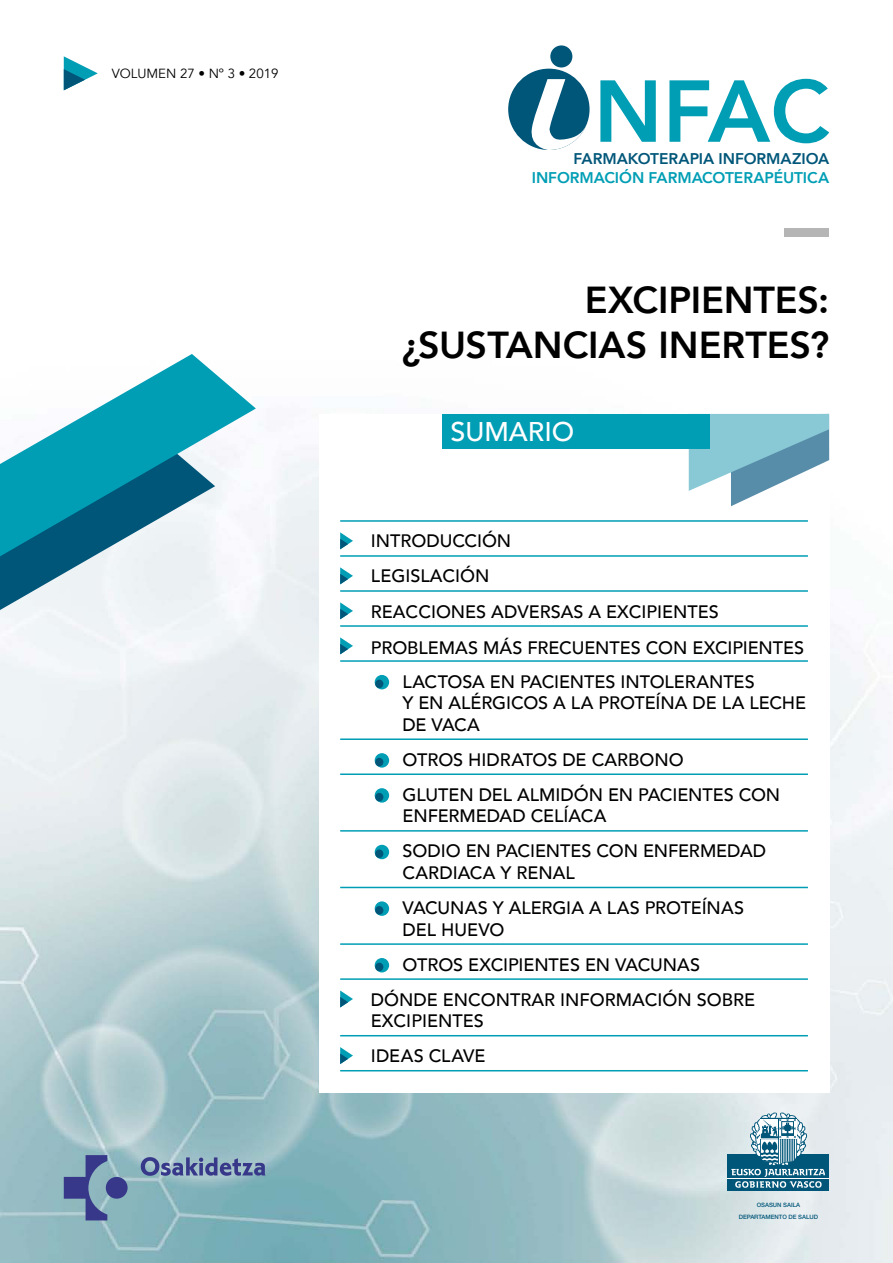
<style>
.page{position:relative;width:893px;height:1263px;background:#fff}
.page>*{position:absolute;margin:0;border:0;box-sizing:border-box;transform-origin:0 0}
.t1{font:800 37.5px/45px "Avenir";color:#000;text-align:right}
.t2{font:500 27px "Avenir";color:#fff}
.t3{font:500 18px/21.6px "Avenir";color:#000}
.t4{font:800 15.45px "Avenir";letter-spacing:-.005em;color:#009eb5}
.t5{font:800 15.45px "Avenir";letter-spacing:-.005em;color:#005679}
.t6{font:13.2px "Avenir";color:#000}
.t7{font:500 6px/12px "Helvetica Neue";color:#005679;text-align:center}
</style>
<div class="page">
<img style="left:0;top:45px;width:893px;height:1218px">
<svg style="left:64px;top:56px;width:34px;height:34px"></svg>
<div style="left:784px;top:229px;width:45px;height:8px;background:#b5b5b5"></div>
<div style="left:508px;top:69px;width:82px;height:81px;background:#005679;border-radius:50%"></div>
<svg style="left:530px;top:79px;width:60px;height:71px"></svg>
<div style="left:550px;top:45px;width:22px;height:22px;background:#005679;border-radius:50%"></div>
<svg style="left:600px;top:80px;width:56px;height:62px"></svg>
<svg style="left:669px;top:79px;width:160px;height:64px"></svg>
<svg style="left:64px;top:1155px;width:43px;height:65px;background:#6c83a9"></svg>
<div style="left:106px;top:1177px;width:22px;height:22px;background:#373889;border-radius:50%"></div>
<svg style="left:141px;top:1157px;width:125px;height:19px;background:#7284ac"></svg>
<div style="left:728px;top:1154px;width:101px;height:37px;background:#005679"></div>
<hr style="left:728px;top:1178px;width:101px;height:1px;background:#fff">
<svg style="left:731px;top:1112px;width:94px;height:76px"></svg>
<svg style="left:0;top:556px;width:215px;height:54px;background:#b9d0da"></svg>
<svg style="left:0;top:354px;width:256px;height:202px"></svg>
<div style="left:319px;top:414px;width:510px;height:679px;background:#fff"></div>
<hr style="left:340px;top:520px;width:468px;height:2px;background:#009eb5">
<hr style="left:340px;top:555px;width:468px;height:2px;background:#009eb5">
<hr style="left:340px;top:590px;width:468px;height:2px;background:#009eb5">
<hr style="left:340px;top:625px;width:468px;height:2px;background:#009eb5">
<hr style="left:340px;top:660px;width:468px;height:2px;background:#009eb5">
<hr style="left:340px;top:738px;width:468px;height:2px;background:#009eb5">
<hr style="left:340px;top:773px;width:468px;height:2px;background:#009eb5">
<hr style="left:340px;top:830px;width:468px;height:2px;background:#009eb5">
<hr style="left:340px;top:887px;width:468px;height:1px;background:#009eb5">
<hr style="left:340px;top:943px;width:468px;height:2px;background:#009eb5">
<hr style="left:340px;top:978px;width:468px;height:2px;background:#009eb5">
<hr style="left:340px;top:1035px;width:468px;height:1px;background:#009eb5">
<hr style="left:340px;top:1070px;width:468px;height:1px;background:#009eb5">
<svg style="left:340px;top:532px;width:13px;height:17px"></svg>
<svg style="left:340px;top:567px;width:13px;height:17px"></svg>
<svg style="left:340px;top:602px;width:13px;height:17px"></svg>
<svg style="left:340px;top:637px;width:13px;height:17px"></svg>
<div style="left:375px;top:675px;width:14px;height:14px;background:#009eb5;border-radius:50%"></div>
<div style="left:375px;top:680px;width:8px;height:8px;background:#005679;border-radius:50%"></div>
<svg style="left:375px;top:753px;width:14px;height:15px"></svg>
<div style="left:375px;top:758px;width:8px;height:8px;background:#005679;border-radius:50%"></div>
<svg style="left:375px;top:788px;width:14px;height:15px"></svg>
<div style="left:375px;top:793px;width:8px;height:8px;background:#005679;border-radius:50%"></div>
<div style="left:375px;top:845px;width:14px;height:14px;background:#009eb5;border-radius:50%"></div>
<div style="left:375px;top:849px;width:8px;height:9px;background:#005679;border-radius:50%"></div>
<svg style="left:375px;top:901px;width:14px;height:15px"></svg>
<div style="left:375px;top:906px;width:8px;height:8px;background:#005679;border-radius:50%"></div>
<div style="left:375px;top:958px;width:14px;height:14px;background:#009eb5;border-radius:50%"></div>
<div style="left:375px;top:963px;width:8px;height:8px;background:#005679;border-radius:50%"></div>
<svg style="left:340px;top:990px;width:13px;height:17px"></svg>
<svg style="left:340px;top:1047px;width:13px;height:17px"></svg>
<svg style="left:689px;top:414px;width:140px;height:92px"></svg>
<div style="left:442px;top:414px;width:268px;height:34px;background:#009eb5"></div>
<p class="t6" style="left:112px;top:66px;width:168px">VOLUMEN 27 • Nº 3 • 2019</p>
<p class="t5" style="left:574px;top:147px;width:257px">FARMAKOTERAPIA INFORMAZIOA</p>
<p class="t4" style="left:532px;top:165px;width:299px">INFORMACIÓN FARMACOTERAPÉUTICA</p>
<p class="t1" style="left:402px;top:277px;width:429px">EXCIPIENTES: ¿SUSTANCIAS INERTES?</p>
<p class="t2" style="left:451px;top:408px;width:125px">SUMARIO</p>
<p class="t3" style="left:371px;top:529px;width:142px">INTRODUCCIÓN</p>
<p class="t3" style="left:371px;top:564px;width:120px">LEGISLACIÓN</p>
<p class="t3" style="left:371px;top:599px;width:349px">REACCIONES ADVERSAS A EXCIPIENTES</p>
<p class="t3" style="left:371px;top:636px;width:435px">PROBLEMAS MÁS FRECUENTES CON EXCIPIENTES</p>
<p class="t3" style="left:402px;top:669px;width:405px">LACTOSA EN PACIENTES INTOLERANTES<br>Y EN ALÉRGICOS A LA PROTEÍNA DE LA LECHE<br>DE VACA</p>
<p class="t3" style="left:403px;top:748px;width:283px">OTROS HIDRATOS DE CARBONO</p>
<p class="t3" style="left:403px;top:783px;width:379px">GLUTEN DEL ALMIDÓN EN PACIENTES CON<br>ENFERMEDAD CELÍACA</p>
<p class="t3" style="left:403px;top:839px;width:365px">SODIO EN PACIENTES CON ENFERMEDAD<br>CARDIACA Y RENAL</p>
<p class="t3" style="left:403px;top:896px;width:343px">VACUNAS Y ALERGIA A LAS PROTEÍNAS<br>DEL HUEVO</p>
<p class="t3" style="left:403px;top:952px;width:299px">OTROS EXCIPIENTES EN VACUNAS</p>
<p class="t3" style="left:371px;top:987px;width:386px">DÓNDE ENCONTRAR INFORMACIÓN SOBRE<br>EXCIPIENTES</p>
<p class="t3" style="left:371px;top:1044px;width:116px">IDEAS CLAVE</p>
<p class="t7" style="left:739px;top:1198px;width:81px">OSASUN SAILA<br>DEPARTAMENTO DE SALUD</p>
</div>
